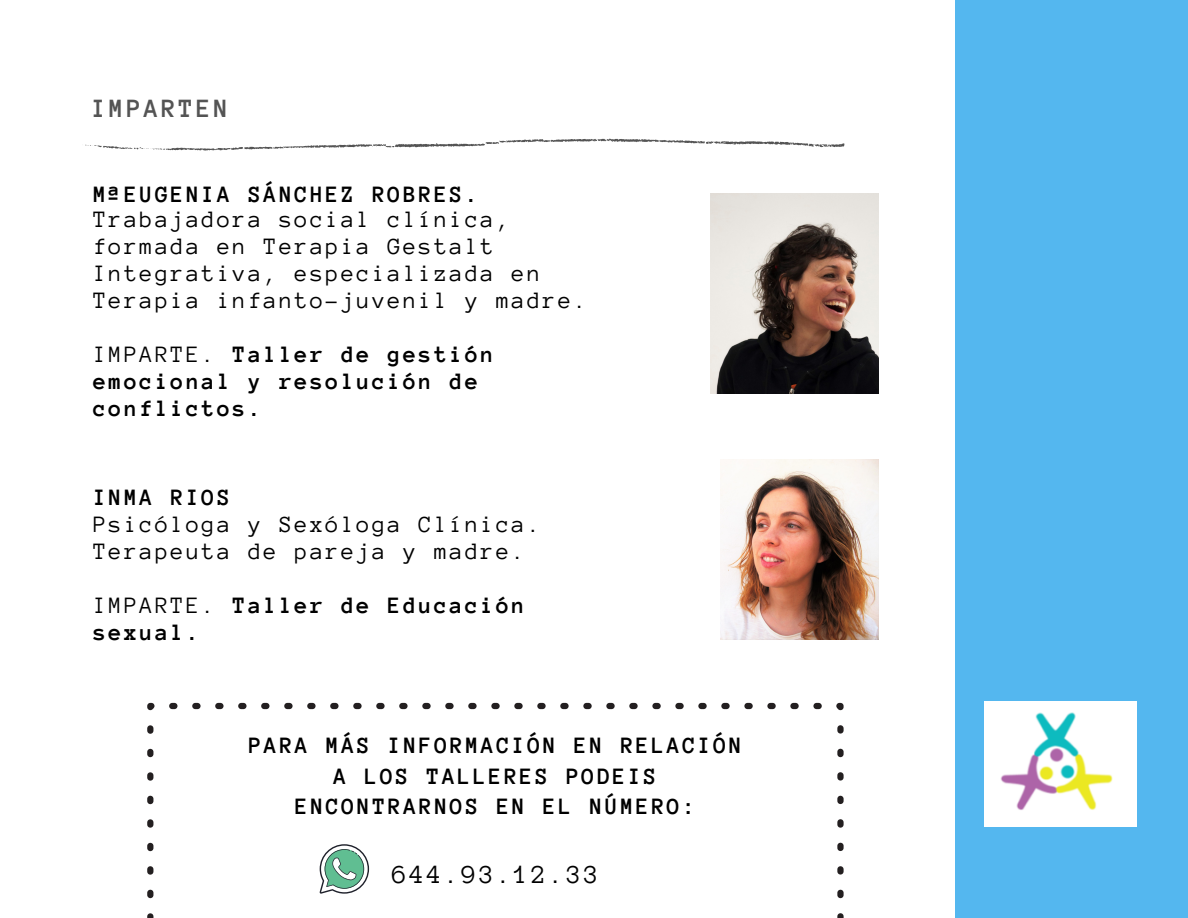
<style>
.page{position:relative;width:1188px;height:918px;background:#fff}
.page>*{position:absolute;margin:0;border:0;box-sizing:border-box;transform-origin:0 0}
.t1{font:27px "Anonymous Pro";letter-spacing:.1em;color:#000}
.t2{font:700 27px "Anonymous Pro";letter-spacing:.1em;color:#545454}
.t3{font:700 24px/27px "Anonymous Pro";letter-spacing:.1em;color:#000}
.t4{font:24px/27px "Anonymous Pro";letter-spacing:.1em;color:#000}
.s1{font-weight:400}
</style>
<div class="page">
<div style="left:956px;top:0;width:232px;height:918px;background:#54b7ef"></div>
<svg style="left:85px;top:139px;width:759px;height:12px"></svg>
<svg style="left:147px;top:703px;width:697px;height:215px"></svg>
<img style="left:721px;top:459px;width:157px;height:180px">
<img style="left:711px;top:193px;width:168px;height:200px">
<svg style="left:320px;top:844px;width:49px;height:50px"></svg>
<img style="left:984px;top:701px;width:152px;height:125px">
<p class="t2" style="left:92px;top:95px;width:138px">IMPARTEN</p>
<p class="t3" style="left:93px;top:181px;width:387px">MªEUGENIA SÁNCHEZ ROBRES.</p>
<p class="t4" style="left:93px;top:206px;width:495px">Trabajadora social clínica, formada en Terapia Gestalt<br>Integrativa, especializada en<br>Terapia infanto-juvenil y madre.</p>
<p class="t3" style="left:93px;top:341px;width:402px"><span class="s1">IMPARTE.</span> Taller de gestión emocional y resolución de conflictos.</p>
<p class="t3" style="left:93px;top:484px;width:139px">INMA RIOS</p>
<p class="t4" style="left:93px;top:511px;width:449px">Psicóloga y Sexóloga Clínica.<br>Terapeuta de pareja y madre.</p>
<p class="t3" style="left:93px;top:592px;width:433px"><span class="s1">IMPARTE.</span> Taller de Educación sexual.</p>
<p class="t3" style="left:249px;top:731px;width:495px;line-height:30.3px;text-align:center">PARA MÁS INFORMACIÓN EN RELACIÓN<br>A LOS TALLERES PODEIS<br>ENCONTRARNOS EN EL NÚMERO:</p>
<p class="t1" style="left:392px;top:861px;width:208px">644.93.12.33</p>
</div>
